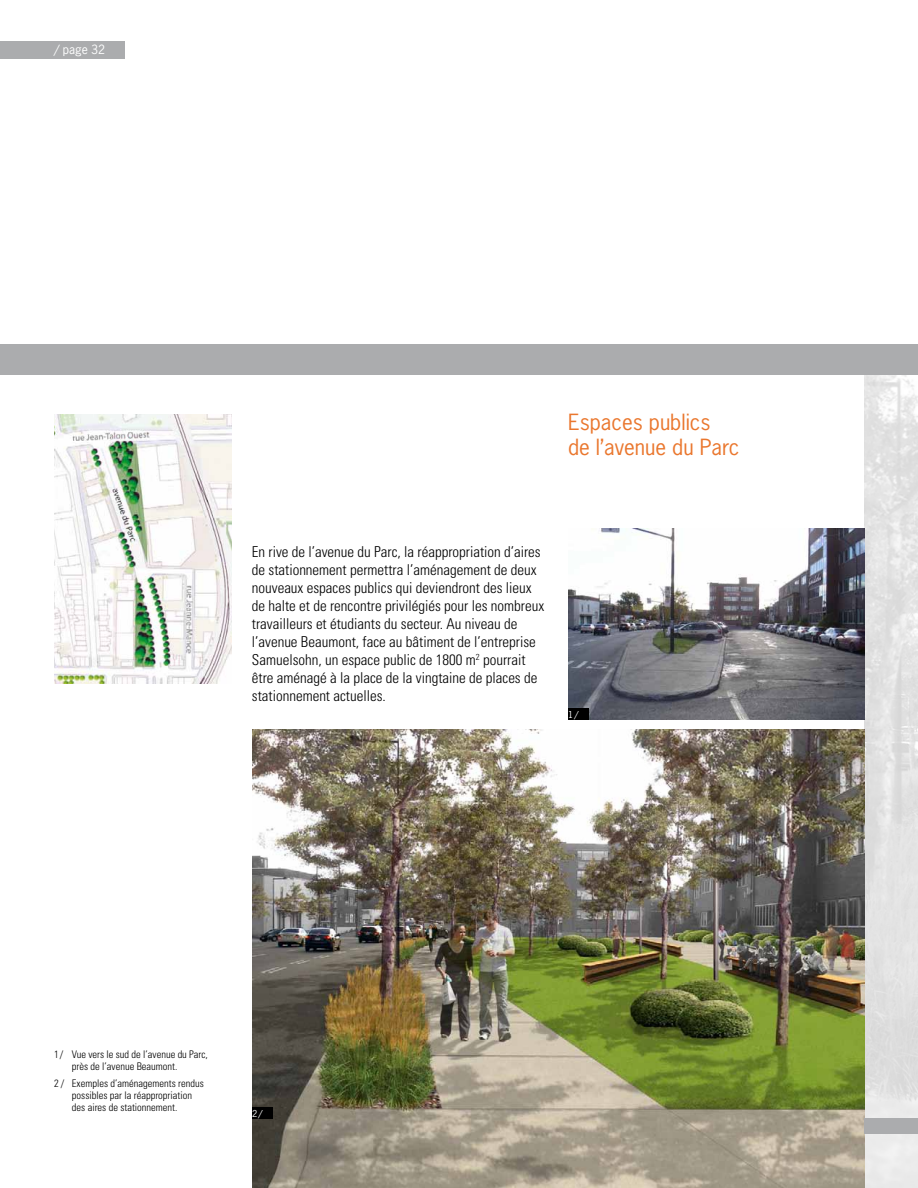
<style>
.page{position:relative;width:918px;height:1188px;background:#fff}
.page>*{position:absolute;margin:0;border:0;box-sizing:border-box;transform-origin:0 0}
.t1{font:21px/24.8px "News Gothic Std";color:#ea772e}
.t2{font:300 condensed 15px/18px "Univers LT Std";color:#000}
.t3{font:12px "News Gothic Std";color:#fff}
.t4{font:300 condensed 10.5px/12px "Univers LT Std";color:#000}
.t5{font:9px "News Gothic Std";color:#fff}
</style>
<div class="page">
<img style="left:864px;top:375px;width:54px;height:813px">
<img style="left:568px;top:529px;width:296px;height:191px">
<img style="left:252px;top:730px;width:612px;height:458px">
<img style="left:55px;top:414px;width:177px;height:270px">
<div style="left:0;top:345px;width:918px;height:30px;background:#abacae"></div>
<div style="left:864px;top:1119px;width:54px;height:15px;background:#abacae"></div>
<div style="left:0;top:42px;width:125px;height:17px;background:#abacae"></div>
<div style="left:568px;top:709px;width:20px;height:11px;background:#000"></div>
<div style="left:252px;top:1108px;width:20px;height:11px;background:#000"></div>
<p class="t3" style="left:54px;top:42px;width:53px">/ page 32</p>
<h1 class="t1" style="left:568px;top:410px;width:173px">Espaces publics<br>de l’avenue du Parc</h1>
<p class="t2" style="left:252px;top:543px;width:294px">En rive de l’avenue du Parc, la réappropriation d’aires de stationnement permettra l’aménagement de deux nouveaux espaces publics qui deviendront des lieux de halte et de rencontre privilégiés pour les nombreux travailleurs et étudiants du secteur. Au niveau de l’avenue Beaumont, face au bâtiment de l’entreprise Samuelsohn, un espace public de 1800 m<sup>2</sup> pourrait être aménagé à la place de la vingtaine de places de stationnement actuelles.</p>
<p class="t5" style="left:568px;top:709px;width:12px">1/</p>
<p class="t4" style="left:72px;top:1048px;width:137px;text-indent:-18px">1 / Vue vers le sud de l’avenue du Parc, près de l’avenue Beaumont.</p>
<p class="t4" style="left:72px;top:1077px;width:133px;text-indent:-18px">2 / Exemples d’aménagements rendus possibles par la réappropriation des aires de stationnement.</p>
<p class="t5" style="left:252px;top:1107px;width:12px">2/</p>
</div>
